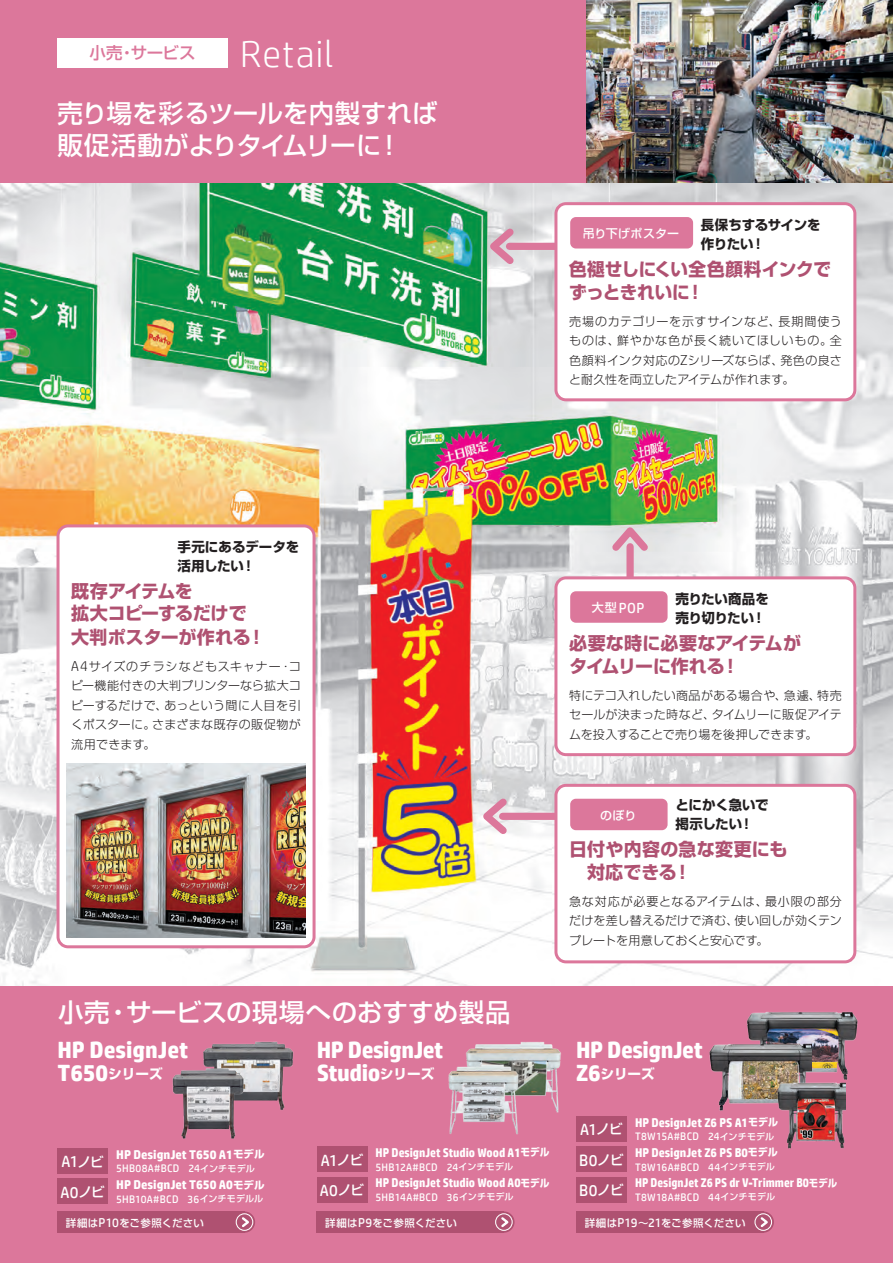
<style>
.page{position:relative;width:893px;height:1263px;background:#fff}
.page>*{position:absolute;margin:0;border:0;box-sizing:border-box;transform-origin:0 0}
.t1{font:300 38.1px "HP Simplified";letter-spacing:.035em;color:#fff}
.t2{font:500 25.5px/31.5px "Shin Go Pro";letter-spacing:.005em;color:#fff}
.t3{font:700 23.55px/22.5px "HP Simplified";letter-spacing:-.015em;color:#fff}
.t4{font:700 18px/23.2px "Shin Go Pro";color:#af5171}
.t5{font:500 16.5px "Shin Go Pro";letter-spacing:-.015em;color:#dc779b}
.t6{font:14.55px "HP Simplified";color:#fff}
.t7{font:700 13.65px "Shin Go Pro";color:#fff}
.t8{font:700 13.5px/19.5px "Shin Go Pro";letter-spacing:-.01em;color:#231f20}
.t9{font:700 13.5px/19.5px "Shin Go Pro";letter-spacing:-.035em;color:#231f20}
.t10{font:700 12.75px "HP Simplified";color:#fff;scale:.92 1}
.t11{font:700 12.75px "HP Simplified";color:#fff}
.t12{font:700 12.75px "HP Simplified";color:#fff;scale:.95 1}
.t13{font:700 12.75px "HP Simplified";color:#fff;scale:.9 1}
.t14{font:300 12px/19.5px "Shin Go Pro";letter-spacing:.015em;color:#231f20;text-align:justify}
.t15{font:500 12px "Shin Go Pro";letter-spacing:.005em;color:#fff}
.t16{font:10.8px "HP Simplified";letter-spacing:.025em;color:#fff}
.t17{font:500 10.5px "Shin Go Pro";letter-spacing:.02em;color:#fff}
.s1{font-family:"HP Simplified";font-size:14.55px}
.s2{font-family:"Shin Go Pro";font-weight:500;font-size:12px}
.s3{font-family:"Shin Go Pro";font-size:13.65px}
.s4{font-family:"HP Simplified";font-size:23.55px}
.s5{font-family:"Shin Go Pro";font-size:10.5px}
.s6{font-family:"Shin Go Pro";font-weight:500;font-size:9px}
.s7{font-family:"HP Simplified";font-weight:400;font-size:12.75px}
</style>
<div class="page">
<img style="left:0;top:183px;width:893px;height:803px">
<div style="left:0;top:986px;width:893px;height:277px;background:#dc779b"></div>
<div style="left:0;top:0;width:893px;height:183px;background:#dc779b"></div>
<img style="left:747px;top:1011px;width:111px;height:69px">
<img style="left:709px;top:1041px;width:103px;height:70px">
<img style="left:466px;top:1041px;width:95px;height:72px">
<img style="left:448px;top:1060px;width:81px;height:75px">
<img style="left:776px;top:1081px;width:70px;height:68px">
<img style="left:203px;top:1041px;width:91px;height:69px">
<img style="left:172px;top:1067px;width:73px;height:72px">
<img style="left:587px;top:0;width:306px;height:183px">
<div style="left:626px;top:547px;width:8px;height:103px;background:#dc779b"></div>
<svg style="left:606px;top:520px;width:48px;height:37px"></svg>
<div style="left:503px;top:813px;width:102px;height:7px;background:#dc779b"></div>
<svg style="left:476px;top:792px;width:37px;height:49px"></svg>
<div style="left:509px;top:243px;width:103px;height:7px;background:#dc779b"></div>
<svg style="left:483px;top:222px;width:37px;height:49px"></svg>
<div style="left:57px;top:1211px;width:187px;height:22px;background:#af5171"></div>
<svg style="left:234px;top:1211px;width:21px;height:22px"></svg>
<div style="left:236px;top:1213px;width:17px;height:18px;border:1px solid #fff;border-radius:50%"></div>
<svg style="left:240px;top:1215px;width:12px;height:14px"></svg>
<div style="left:317px;top:1211px;width:187px;height:22px;background:#af5171"></div>
<div style="left:493px;top:1211px;width:21px;height:22px;background:#af5171;border-radius:50%"></div>
<div style="left:495px;top:1213px;width:18px;height:18px;border:1px solid #fff;border-radius:50%"></div>
<svg style="left:499px;top:1215px;width:12px;height:14px"></svg>
<div style="left:556px;top:578px;width:299px;height:177px;background:#fff;border-radius:10px"></div>
<div style="left:554px;top:576px;width:302px;height:180px;border:3px solid #dc779b;border-radius:10px"></div>
<div style="left:570px;top:591px;width:98px;height:32px;background:#dc779b;border-radius:6px"></div>
<div style="left:556px;top:204px;width:299px;height:196px;background:#fff;border-radius:10px"></div>
<div style="left:554px;top:202px;width:302px;height:199px;border:3px solid #dc779b;border-radius:10px"></div>
<div style="left:570px;top:217px;width:123px;height:31px;background:#dc779b;border-radius:6px"></div>
<div style="left:556px;top:785px;width:299px;height:177px;background:#fff;border-radius:10px"></div>
<div style="left:554px;top:784px;width:302px;height:179px;border:3px solid #dc779b;border-radius:10px"></div>
<div style="left:570px;top:799px;width:98px;height:31px;background:#dc779b;border-radius:6px"></div>
<div style="left:57px;top:1179px;width:51px;height:25px;background:#af5171"></div>
<div style="left:317px;top:1146px;width:50px;height:26px;background:#af5171"></div>
<div style="left:317px;top:1177px;width:50px;height:25px;background:#af5171"></div>
<div style="left:58px;top:526px;width:256px;height:421px;background:#fff;border-radius:10px"></div>
<div style="left:57px;top:524px;width:259px;height:424px;border:3px solid #dc779b;border-radius:10px"></div>
<img style="left:67px;top:763px;width:238px;height:175px">
<div style="left:57px;top:38px;width:170px;height:30px;background:#fff"></div>
<div style="left:576px;top:1211px;width:187px;height:22px;background:#af5171"></div>
<svg style="left:753px;top:1211px;width:21px;height:22px"></svg>
<div style="left:754px;top:1213px;width:18px;height:18px;border:1px solid #fff;border-radius:50%"></div>
<svg style="left:758px;top:1215px;width:12px;height:14px"></svg>
<div style="left:576px;top:1116px;width:51px;height:25px;background:#af5171"></div>
<div style="left:576px;top:1146px;width:51px;height:26px;background:#af5171"></div>
<div style="left:576px;top:1177px;width:51px;height:25px;background:#af5171"></div>
<div style="left:57px;top:1148px;width:51px;height:26px;background:#af5171"></div>
<h3 class="t5" style="left:90px;top:39px;width:107px">小売・サービス</h3>
<h1 class="t1" style="left:240px;top:28px;width:95px">Retail</h1>
<h2 class="t2" style="left:57px;top:95px;width:382px">売り場を彩るツールを内製すれば販促活動がよりタイムリーに！</h2>
<p class="t9" style="left:701px;top:213px;width:121px">長保ちするサインを作りたい！</p>
<h3 class="t4" style="left:569px;top:255px;width:263px">色褪せしにくい全色顔料インクでずっときれいに！</h3>
<p class="t14" style="left:569px;top:310px;width:274px">売場のカテゴリーを示すサインなど、長期間使うものは、鮮やかな色が長く続いてほしいもの。全色顔料インク対応の<span class="s1">Z</span>シリーズならば、発色の良さと耐久性を両立したアイテムが作れます。</p>
<p class="t15" style="left:583px;top:223px;width:98px">吊り下げポスター</p>
<p class="t8" style="left:178px;top:535px;width:123px">手元にあるデータを活用したい！</p>
<h3 class="t4" style="left:71px;top:577px;width:196px">既存アイテムを<br>拡大コピーするだけで大判ポスターが作れる！</h3>
<p class="t14" style="left:71px;top:655px;width:231px"><span class="s1">A4</span>サイズのチラシなどもスキャナー・コピー機能付きの大判プリンターなら拡大コピーするだけで、あっという間に人目を引くポスターに。さまざまな既存の販促物が流用できます。</p>
<p class="t8" style="left:675px;top:587px;width:95px">売りたい商品を売り切りたい！</p>
<h3 class="t4" style="left:569px;top:629px;width:233px">必要な時に必要なアイテムがタイムリーに作れる！</h3>
<p class="t14" style="left:569px;top:684px;width:274px">特にテコ入れしたい商品がある場合や、急遽、特売セールが決まった時など、タイムリーに販促アイテムを投入することで売り場を後押しできます。</p>
<p class="t6" style="left:592px;top:598px;width:54px"><span class="s2">大型</span>POP</p>
<p class="t8" style="left:675px;top:793px;width:95px">とにかく急いで掲示したい！</p>
<h3 class="t4" style="left:569px;top:835px;width:220px">日付や内容の急な変更にも　対応できる！</h3>
<p class="t14" style="left:569px;top:890px;width:274px">急な対応が必要となるアイテムは、最小限の部分だけを差し替えるだけで済む、使い回しが効くテンプレートを用意しておくと安心です。</p>
<p class="t15" style="left:600px;top:805px;width:38px">のぼり</p>
<h2 class="t2" style="left:58px;top:993px;width:454px">小売・サービスの現場へのおすすめ製品</h2>
<h3 class="t3" style="left:57px;top:1039px;width:133px">HP DesignJet<br>T650<span class="s3">シリーズ</span></h3>
<h3 class="t3" style="left:317px;top:1039px;width:128px">HP DesignJet<br>Studio<span class="s3">シリーズ</span></h3>
<h3 class="t3" style="left:576px;top:1039px;width:128px">HP DesignJet</h3>
<p class="t7" style="left:576px;top:1063px;width:80px"><span class="s4">Z6</span>シリーズ</p>
<p class="t11" style="left:116px;top:1146px;width:150px">HP DesignJet T650 A1<span class="s5">モデル</span></p>
<p class="t16" style="left:61px;top:1161px;width:195px"><sup>A1</sup><sup>ノビ</sup> 5HB08A#BCD 24<span class="s6">インチモデル</span></p>
<p class="t11" style="left:116px;top:1176px;width:150px">HP DesignJet T650 A0<span class="s5">モデル</span></p>
<p class="t16" style="left:61px;top:1192px;width:204px"><sup>A0</sup><sup>ノビ</sup> 5HB10A#BCD 36<span class="s6">インチモデルル</span></p>
<p class="t10" style="left:376px;top:1144px;width:191px">HP DesignJet Studio Wood A1<span class="s5">モデル</span></p>
<p class="t16" style="left:321px;top:1160px;width:194px"><sup>A1</sup><sup>ノビ</sup> 5HB12A#BCD 24<span class="s6">インチモデル</span></p>
<p class="t10" style="left:376px;top:1174px;width:191px">HP DesignJet Studio Wood A0<span class="s5">モデル</span></p>
<p class="t16" style="left:320px;top:1190px;width:195px"><sup>A0</sup><sup>ノビ</sup> 5HB14A#BCD 36<span class="s6">インチモデル</span></p>
<p class="t12" style="left:635px;top:1114px;width:152px">HP DesignJet Z6 PS A1<span class="s5">モデル</span></p>
<p class="t16" style="left:580px;top:1129px;width:195px"><sup>A1</sup><sup>ノビ</sup> T8W15A#BCD 24<span class="s6">インチモデル</span></p>
<p class="t12" style="left:635px;top:1144px;width:152px">HP DesignJet Z6 PS B0<span class="s5">モデル</span></p>
<p class="t16" style="left:579px;top:1160px;width:197px"><sup>B0</sup><sup>ノビ</sup> T8W16A#BCD 44<span class="s6">インチモデル</span></p>
<p class="t13" style="left:635px;top:1174px;width:226px">HP DesignJet Z6 PS dr V-Trimmer B0<span class="s5">モデル</span></p>
<p class="t16" style="left:579px;top:1190px;width:197px"><sup>B0</sup><sup>ノビ</sup> T8W18A#BCD 44<span class="s6">インチモデル</span></p>
<p class="t17" style="left:66px;top:1214px;width:140px">詳細は<span class="s7">P10</span>をご参照ください</p>
<p class="t17" style="left:325px;top:1214px;width:133px">詳細は<span class="s7">P9</span>をご参照ください</p>
<p class="t17" style="left:585px;top:1214px;width:162px">詳細は<span class="s7">P19</span>～<span class="s7">21</span>をご参照ください</p>
</div>
